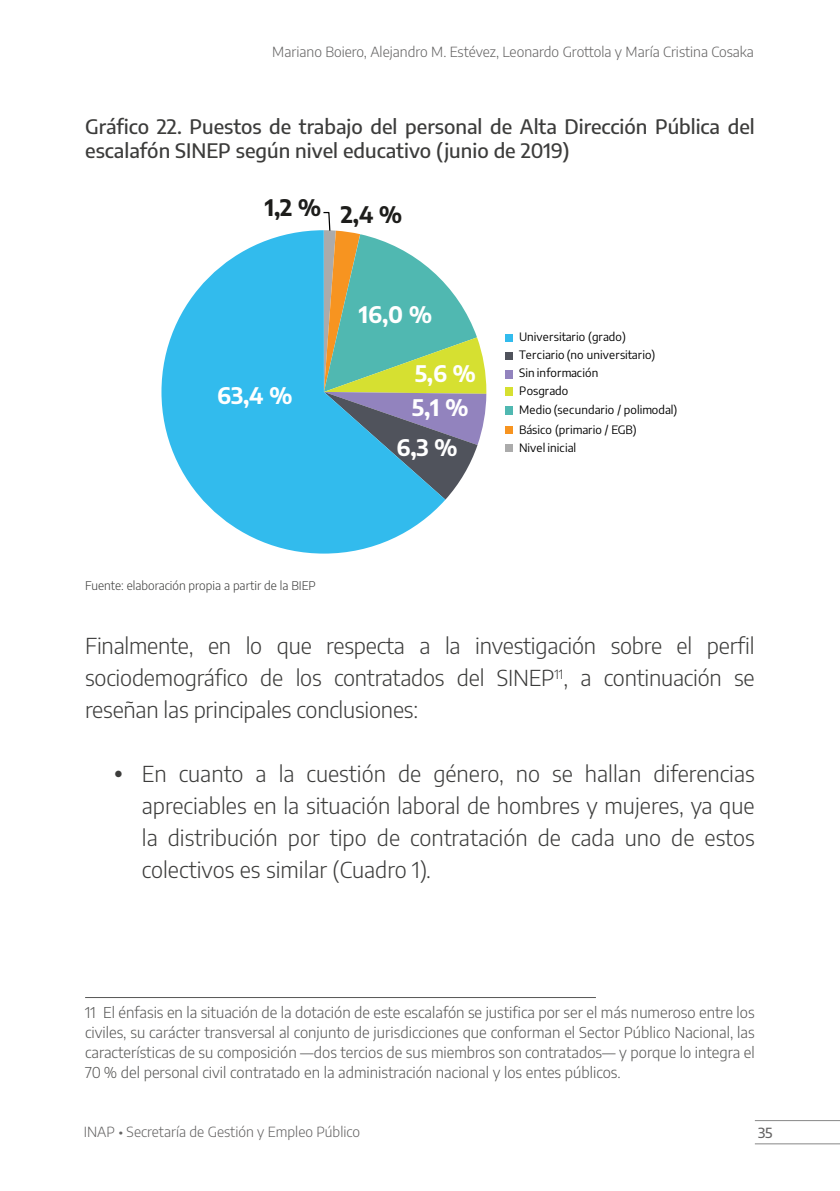
<style>
.page{position:relative;width:840px;height:1191px;background:#fff}
.page>*{position:absolute;margin:0;border:0;box-sizing:border-box;transform-origin:0 0}
.t1{font:700 22.4px/34.4px "Encode Sans";color:#fff}
.t2{font:700 22.4px "Encode Sans";color:#1d1d1b}
.t3{font:300 22px/32px "Encode Sans";letter-spacing:-.01em;color:#3c3c3b;text-align:justify}
.t4{font:500 20px/24px "Encode Sans";color:#3c3c3b}
.t5{font:300 15px/20px "Encode Sans";color:#575756;text-align:justify}
.t6{font:300 14px "Encode Sans";color:#646363}
.t7{font:500 14px "Encode Sans";color:#646363}
.t8{font:300 12px "Encode Sans";color:#3c3c3b}
.t9{font:11.6px "Encode Sans";color:#000}
</style>
<div class="page">
<hr style="left:754px;top:1120px;width:85px;height:1px;background:#878787">
<hr style="left:754px;top:1143px;width:85px;height:1px;background:#878787">
<svg style="left:161px;top:230px;width:284px;height:323px;fill:#32bbed"></svg>
<svg style="left:322px;top:211px;width:164px;height:288px"></svg>
<div style="left:505px;top:444px;width:8px;height:8px;background:#ababab"></div>
<div style="left:505px;top:426px;width:8px;height:8px;background:#f79420"></div>
<div style="left:505px;top:407px;width:8px;height:8px;background:#50b8b1"></div>
<div style="left:505px;top:388px;width:8px;height:8px;background:#d6e031"></div>
<div style="left:505px;top:370px;width:8px;height:8px;background:#9283be"></div>
<div style="left:505px;top:352px;width:8px;height:7px;background:#50535c"></div>
<div style="left:505px;top:334px;width:8px;height:7px;background:#32bbed"></div>
<hr style="left:85px;top:997px;width:510px;height:1px;background:#575756">
<p class="t6" style="left:272px;top:42px;width:483px">Mariano Boiero, Alejandro M. Estévez, Leonardo Grottola y María Cristina Cosaka</p>
<h3 class="t4" style="left:85px;top:114px;width:670px">Gráfico 22. Puestos de trabajo del personal de Alta Dirección Pública del escalafón SINEP según nivel educativo (junio de 2019)</h3>
<h1 class="t2" style="left:265px;top:194px;width:139px">1,2 % 2,4 %</h1>
<h1 class="t1" style="left:217px;top:377px;width:77px">63,4 %</h1>
<h1 class="t1" style="left:359px;top:296px;width:75px">16,0 %</h1>
<h1 class="t1" style="left:412px;top:355px;width:66px">5,6 %<br>5,1 %</h1>
<h1 class="t1" style="left:396px;top:428px;width:63px">6,3 %</h1>
<p class="t9" style="left:519px;top:328px;width:108px">Universitario (grado)</p>
<p class="t9" style="left:519px;top:346px;width:137px">Terciario (no universitario)</p>
<p class="t9" style="left:519px;top:365px;width:80px">Sin información</p>
<p class="t9" style="left:519px;top:382px;width:50px">Posgrado</p>
<p class="t9" style="left:519px;top:401px;width:159px">Medio (secundario / polimodal)</p>
<p class="t9" style="left:519px;top:421px;width:119px">Básico (primario / EGB)</p>
<p class="t9" style="left:519px;top:439px;width:58px">Nivel inicial</p>
<p class="t8" style="left:85px;top:577px;width:232px">Fuente: elaboración propia a partir de la BIEP</p>
<h2 class="t3" style="left:85px;top:629px;width:670px">Finalmente, en lo que respecta a la investigación sobre el perfil sociodemográfico de los contratados del SINEP<sup>11</sup>, a continuación se reseñan las principales conclusiones:</h2>
<h2 class="t3" style="left:142px;top:757px;width:614px;text-indent:-28px">• En cuanto a la cuestión de género, no se hallan diferencias apreciables en la situación laboral de hombres y mujeres, ya que la distribución por tipo de contratación de cada uno de estos colectivos es similar (Cuadro 1).</h2>
<p class="t5" style="left:85px;top:1001px;width:670px">11 El énfasis en la situación de la dotación de este escalafón se justifica por ser el más numeroso entre los civiles, su carácter transversal al conjunto de jurisdicciones que conforman el Sector Público Nacional, las características de su composición —dos tercios de sus miembros son contratados— y porque lo integra el 70 % del personal civil contratado en la administración nacional y los entes públicos.</p>
<p class="t6" style="left:84px;top:1122px;width:278px">INAP • Secretaría de Gestión y Empleo Público</p>
<p class="t7" style="left:757px;top:1122px;width:16px">35</p>
</div>
